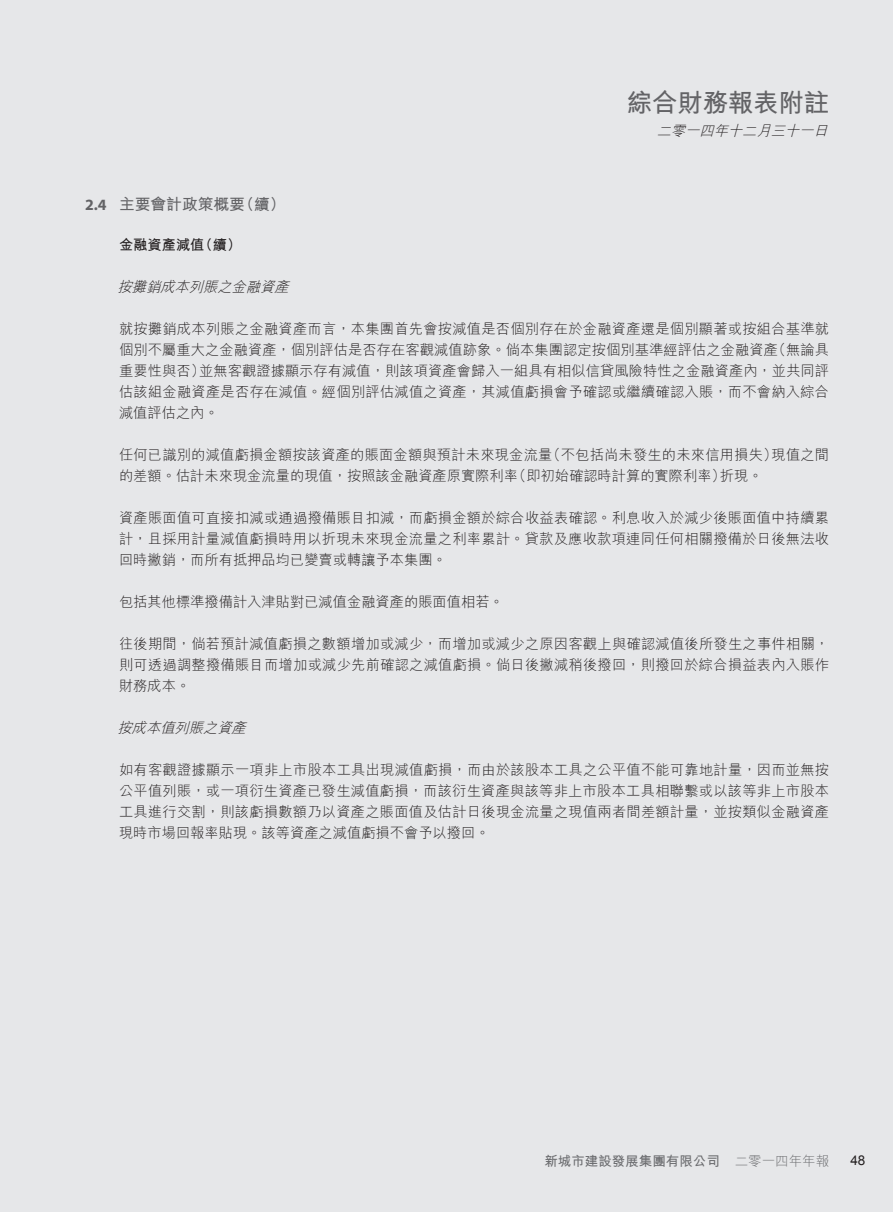
<style>
.page{position:relative;width:893px;height:1212px;background:#fff}
.page>*{position:absolute;margin:0;border:0;box-sizing:border-box;transform-origin:0 0}
.t1{font:25.5px "M Hei HK Bold B5 pc H";letter-spacing:-.01em;color:#636366}
.t2{font:15.75px "M Hei HK Bold B5 pc H";color:#636366}
.t3{font:14.25px/21px "M Hei HK Light B5 pc H";letter-spacing:.015em;color:#231f20;text-align:justify}
.t4{font:italic 14.25px "M Hei HK Light B5 pc H";color:#231f20}
.t5{font:14.25px "M Hei HK Bold B5 pc H";color:#231f20}
.t6{font:13.5px "M Hei HK Bold B5 pc H";color:#6c6d70}
.t7{font:13.5px "Arial";color:#231f20}
.s1{font-family:"Myriad Pro";font-weight:700}
.s2{font-family:"M Hei HK Light B5 pc H"}
</style>
<div class="page">
<div style="left:1px;top:0;width:892px;height:1212px;background:#e6e7e9"></div>
<h1 class="t1" style="left:627px;top:93px;width:204px">綜合財務報表附註</h1>
<p class="t4" style="left:657px;top:125px;width:176px">二零一四年十二月三十一日</p>
<p class="t2" style="left:85px;top:198px;width:202px"><span class="s1">2.4</span> 主要會計政策概要（續）</p>
<p class="t5" style="left:119px;top:240px;width:124px">金融資產減值（續）</p>
<p class="t4" style="left:118px;top:282px;width:176px">按攤銷成本列賬之金融資產</p>
<p class="t3" style="left:119px;top:320px;width:712px">就按攤銷成本列賬之金融資產而言，本集團首先會按減值是否個別存在於金融資產還是個別顯著或按組合基準就個別不屬重大之金融資產，個別評估是否存在客觀減值跡象。倘本集團認定按個別基準經評估之金融資產（無論具重要性與否）並無客觀證據顯示存有減值，則該項資產會歸入一組具有相似信貸風險特性之金融資產內，並共同評估該組金融資產是否存在減值。經個別評估減值之資產，其減值虧損會予確認或繼續確認入賬，而不會納入綜合減值評估之內。</p>
<p class="t3" style="left:119px;top:446px;width:712px">任何已識別的減值虧損金額按該資產的賬面金額與預計未來現金流量（不包括尚未發生的未來信用損失）現值之間的差額。估計未來現金流量的現值，按照該金融資產原實際利率（即初始確認時計算的實際利率）折現。</p>
<p class="t3" style="left:119px;top:509px;width:712px">資產賬面值可直接扣減或通過撥備賬目扣減，而虧損金額於綜合收益表確認。利息收入於減少後賬面值中持續累計，且採用計量減值虧損時用以折現未來現金流量之利率累計。貸款及應收款項連同任何相關撥備於日後無法收回時撇銷，而所有抵押品均已變賣或轉讓予本集團。</p>
<p class="t3" style="left:119px;top:593px;width:386px">包括其他標準撥備計入津貼對已減值金融資產的賬面值相若。</p>
<p class="t3" style="left:119px;top:635px;width:712px">往後期間，倘若預計減值虧損之數額增加或減少，而增加或減少之原因客觀上與確認減值後所發生之事件相關，則可透過調整撥備賬目而增加或減少先前確認之減值虧損。倘日後撇減稍後撥回，則撥回於綜合損益表內入賬作財務成本。</p>
<p class="t4" style="left:118px;top:723px;width:134px">按成本值列賬之資產</p>
<p class="t3" style="left:119px;top:761px;width:712px">如有客觀證據顯示一項非上市股本工具出現減值虧損，而由於該股本工具之公平值不能可靠地計量，因而並無按公平值列賬，或一項衍生資產已發生減值虧損，而該衍生資產與該等非上市股本工具相聯繫或以該等非上市股本工具進行交割，則該虧損數額乃以資產之賬面值及估計日後現金流量之現值兩者間差額計量，並按類似金融資產現時市場回報率貼現。該等資產之減值虧損不會予以撥回。</p>
<p class="t6" style="left:544px;top:1155px;width:286px">新城市建設發展集團有限公司 <span class="s2">二零一四年年報</span></p>
<p class="t7" style="left:850px;top:1153px;width:17px">48</p>
</div>
